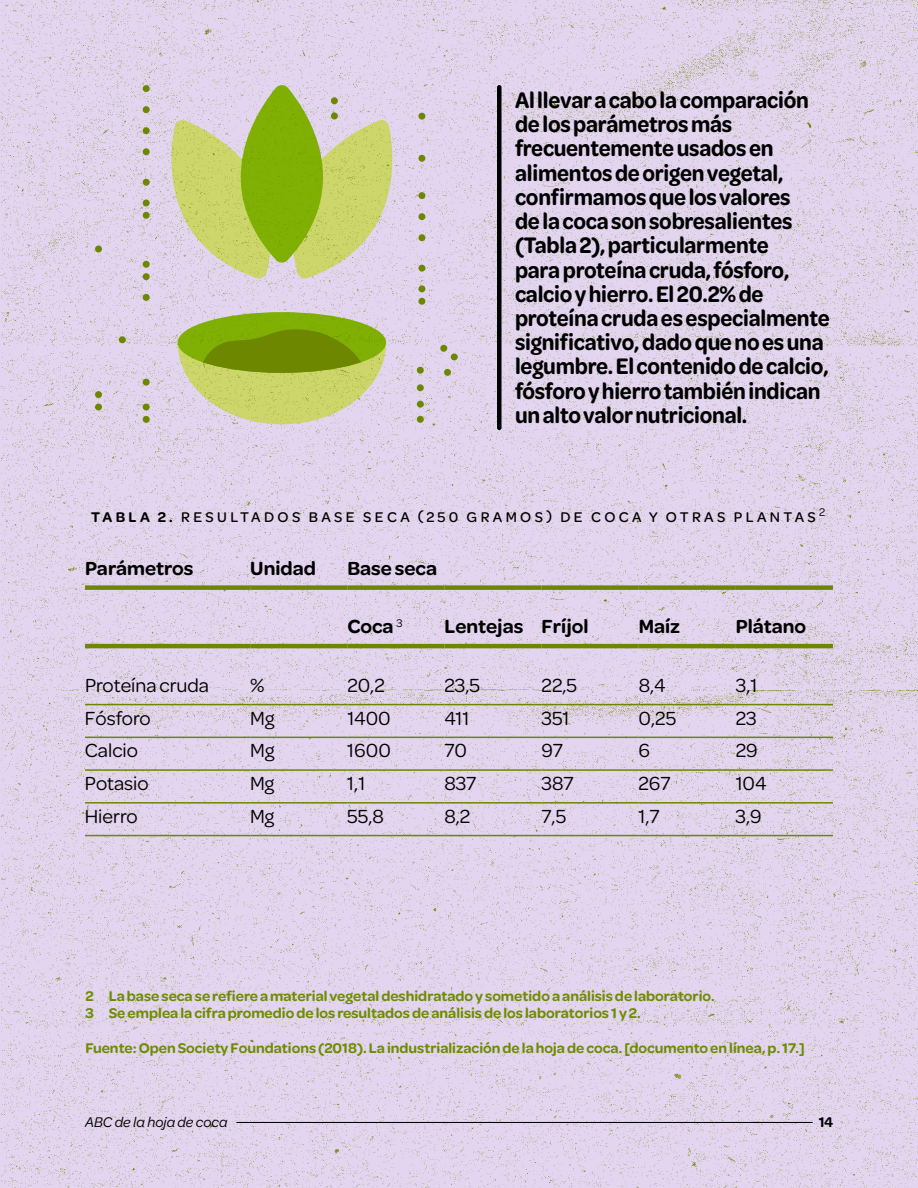
<style>
.page{position:relative;width:918px;height:1188px;background:#fff}
.page>*{position:absolute;margin:0;border:0;box-sizing:border-box;transform-origin:0 0}
.t1{font:600 24px/24.3px "Omnes Semi Cond";letter-spacing:-.01em;color:#000}
.t2{font:20.25px "Omnes";color:#000}
.t3{font:600 20.25px "Omnes";color:#000}
.t4{font:600 15px/17.2px "Omnes";color:#6e8c00}
.t5{font:500 15px "Omnes";letter-spacing:.225em;color:#000}
.t6{font:italic 15px "Omnes";color:#000}
.t7{font:600 15px "Omnes";color:#000}
.s1{font-weight:600}
</style>
<div class="page">
<img style="left:0;top:0;width:918px;height:1188px">
<div style="left:85px;top:585px;width:165px;height:5px;background:#6e8700"></div>
<div style="left:250px;top:585px;width:97px;height:5px;background:#6e8700"></div>
<div style="left:347px;top:585px;width:98px;height:5px;background:#6e8700"></div>
<div style="left:445px;top:585px;width:97px;height:5px;background:#6e8700"></div>
<div style="left:542px;top:585px;width:97px;height:5px;background:#6e8700"></div>
<div style="left:639px;top:585px;width:97px;height:5px;background:#6e8700"></div>
<div style="left:736px;top:585px;width:97px;height:5px;background:#6e8700"></div>
<hr style="left:85px;top:704px;width:165px;height:1px;background:#6e8700">
<hr style="left:250px;top:704px;width:97px;height:1px;background:#6e8700">
<hr style="left:347px;top:704px;width:98px;height:1px;background:#6e8700">
<hr style="left:445px;top:704px;width:97px;height:1px;background:#6e8700">
<hr style="left:542px;top:704px;width:97px;height:1px;background:#6e8700">
<hr style="left:639px;top:704px;width:97px;height:1px;background:#6e8700">
<hr style="left:736px;top:704px;width:97px;height:1px;background:#6e8700">
<hr style="left:85px;top:737px;width:165px;height:1px;background:#6e8700">
<hr style="left:250px;top:737px;width:97px;height:1px;background:#6e8700">
<hr style="left:347px;top:737px;width:98px;height:1px;background:#6e8700">
<hr style="left:445px;top:737px;width:97px;height:1px;background:#6e8700">
<hr style="left:542px;top:737px;width:97px;height:1px;background:#6e8700">
<hr style="left:639px;top:737px;width:97px;height:1px;background:#6e8700">
<hr style="left:736px;top:737px;width:97px;height:1px;background:#6e8700">
<hr style="left:85px;top:769px;width:165px;height:2px;background:#6e8700">
<hr style="left:250px;top:769px;width:97px;height:2px;background:#6e8700">
<hr style="left:347px;top:769px;width:98px;height:2px;background:#6e8700">
<hr style="left:445px;top:769px;width:97px;height:2px;background:#6e8700">
<hr style="left:542px;top:769px;width:97px;height:2px;background:#6e8700">
<hr style="left:639px;top:769px;width:97px;height:2px;background:#6e8700">
<hr style="left:736px;top:769px;width:97px;height:2px;background:#6e8700">
<hr style="left:85px;top:802px;width:165px;height:2px;background:#6e8700">
<hr style="left:250px;top:802px;width:97px;height:2px;background:#6e8700">
<hr style="left:347px;top:802px;width:98px;height:2px;background:#6e8700">
<hr style="left:445px;top:802px;width:97px;height:2px;background:#6e8700">
<hr style="left:542px;top:802px;width:97px;height:2px;background:#6e8700">
<hr style="left:639px;top:802px;width:97px;height:2px;background:#6e8700">
<hr style="left:736px;top:802px;width:97px;height:2px;background:#6e8700">
<hr style="left:85px;top:835px;width:165px;height:1px;background:#6e8700">
<hr style="left:250px;top:835px;width:97px;height:1px;background:#6e8700">
<hr style="left:347px;top:835px;width:98px;height:1px;background:#6e8700">
<hr style="left:445px;top:835px;width:97px;height:1px;background:#6e8700">
<hr style="left:542px;top:835px;width:97px;height:1px;background:#6e8700">
<hr style="left:639px;top:835px;width:97px;height:1px;background:#6e8700">
<hr style="left:736px;top:835px;width:97px;height:1px;background:#6e8700">
<hr style="left:85px;top:644px;width:165px;height:4px;background:#6e8700">
<hr style="left:250px;top:644px;width:97px;height:4px;background:#6e8700">
<hr style="left:347px;top:644px;width:98px;height:4px;background:#6e8700">
<hr style="left:445px;top:644px;width:97px;height:4px;background:#6e8700">
<hr style="left:542px;top:644px;width:97px;height:4px;background:#6e8700">
<hr style="left:639px;top:644px;width:97px;height:4px;background:#6e8700">
<hr style="left:736px;top:644px;width:97px;height:4px;background:#6e8700">
<hr style="left:237px;top:1122px;width:575px;height:1px;background:#000">
<div style="left:497px;top:85px;width:5px;height:345px;background:#000;border-radius:2px"></div>
<p class="t1" style="left:515px;top:86px;width:316px">Al llevar a cabo la comparación de los parámetros más frecuentemente usados en alimentos de origen vegetal, confirmamos que los valores<br>de la coca son sobresalientes (Tabla 2), particularmente<br>para proteína cruda, fósforo, calcio y hierro. El 20.2% de proteína cruda es especialmente significativo, dado que no es una legumbre. El contenido de calcio, fósforo y hierro también indican un alto valor nutricional.</p>
<p class="t5" style="left:91px;top:507px;width:735px"><span class="s1">TABLA 2.</span> RESULTADOS BASE SECA (250 GRAMOS) DE COCA Y OTRAS PLANTAS<sup>2</sup></p>
<p class="t3" style="left:85px;top:554px;width:110px">Parámetros</p>
<p class="t3" style="left:250px;top:554px;width:67px">Unidad</p>
<p class="t3" style="left:347px;top:554px;width:91px">Base seca</p>
<p class="t3" style="left:347px;top:613px;width:57px">Coca <sup>3</sup></p>
<p class="t3" style="left:445px;top:613px;width:145px">Lentejas Fríjol</p>
<p class="t3" style="left:639px;top:613px;width:43px">Maíz</p>
<p class="t3" style="left:736px;top:613px;width:72px">Plátano</p>
<p class="t2" style="left:85px;top:672px;width:126px">Proteína cruda</p>
<p class="t2" style="left:250px;top:672px;width:16px">%</p>
<p class="t2" style="left:347px;top:672px;width:39px">20,2</p>
<p class="t2" style="left:445px;top:672px;width:37px">23,5</p>
<p class="t2" style="left:542px;top:672px;width:37px">22,5</p>
<p class="t2" style="left:639px;top:672px;width:29px">8,4</p>
<p class="t2" style="left:736px;top:672px;width:23px">3,1</p>
<p class="t2" style="left:85px;top:704px;width:67px">Fósforo</p>
<p class="t2" style="left:250px;top:704px;width:26px">Mg</p>
<p class="t2" style="left:347px;top:704px;width:45px">1400</p>
<p class="t2" style="left:444px;top:704px;width:27px">411</p>
<p class="t2" style="left:542px;top:704px;width:30px">351</p>
<p class="t2" style="left:639px;top:704px;width:39px">0,25</p>
<p class="t2" style="left:736px;top:704px;width:22px">23</p>
<p class="t2" style="left:85px;top:737px;width:55px">Calcio</p>
<p class="t2" style="left:250px;top:737px;width:26px">Mg</p>
<p class="t2" style="left:347px;top:737px;width:45px">1600</p>
<p class="t2" style="left:444px;top:737px;width:24px">70</p>
<p class="t2" style="left:542px;top:737px;width:23px">97</p>
<p class="t2" style="left:639px;top:737px;width:13px">6</p>
<p class="t2" style="left:736px;top:737px;width:23px">29</p>
<p class="t2" style="left:85px;top:770px;width:65px">Potasio</p>
<p class="t2" style="left:250px;top:770px;width:26px">Mg</p>
<p class="t2" style="left:347px;top:770px;width:20px">1,1</p>
<p class="t2" style="left:444px;top:770px;width:34px">837</p>
<p class="t2" style="left:541px;top:770px;width:34px">387</p>
<p class="t2" style="left:639px;top:770px;width:34px">267</p>
<p class="t2" style="left:736px;top:770px;width:33px">104</p>
<p class="t2" style="left:85px;top:803px;width:54px">Hierro</p>
<p class="t2" style="left:250px;top:803px;width:26px">Mg</p>
<p class="t2" style="left:347px;top:803px;width:38px">55,8</p>
<p class="t2" style="left:444px;top:803px;width:27px">8,2</p>
<p class="t2" style="left:541px;top:803px;width:26px">7,5</p>
<p class="t2" style="left:639px;top:803px;width:23px">1,7</p>
<p class="t2" style="left:736px;top:803px;width:28px">3,9</p>
<p class="t4" style="left:85px;top:987px;width:631px">2 La base seca se refiere a material vegetal deshidratado y sometido a análisis de laboratorio.<br>3 Se emplea la cifra promedio de los resultados de análisis de los laboratorios 1 y 2.</p>
<p class="t4" style="left:85px;top:1038px;width:721px">Fuente: Open Society Foundations (2018). La industrialización de la hoja de coca. [documento en línea, p. 17.]</p>
<p class="t6" style="left:85px;top:1112px;width:144px">ABC de la hoja de coca</p>
<p class="t7" style="left:819px;top:1111px;width:16px">14</p>
</div>
